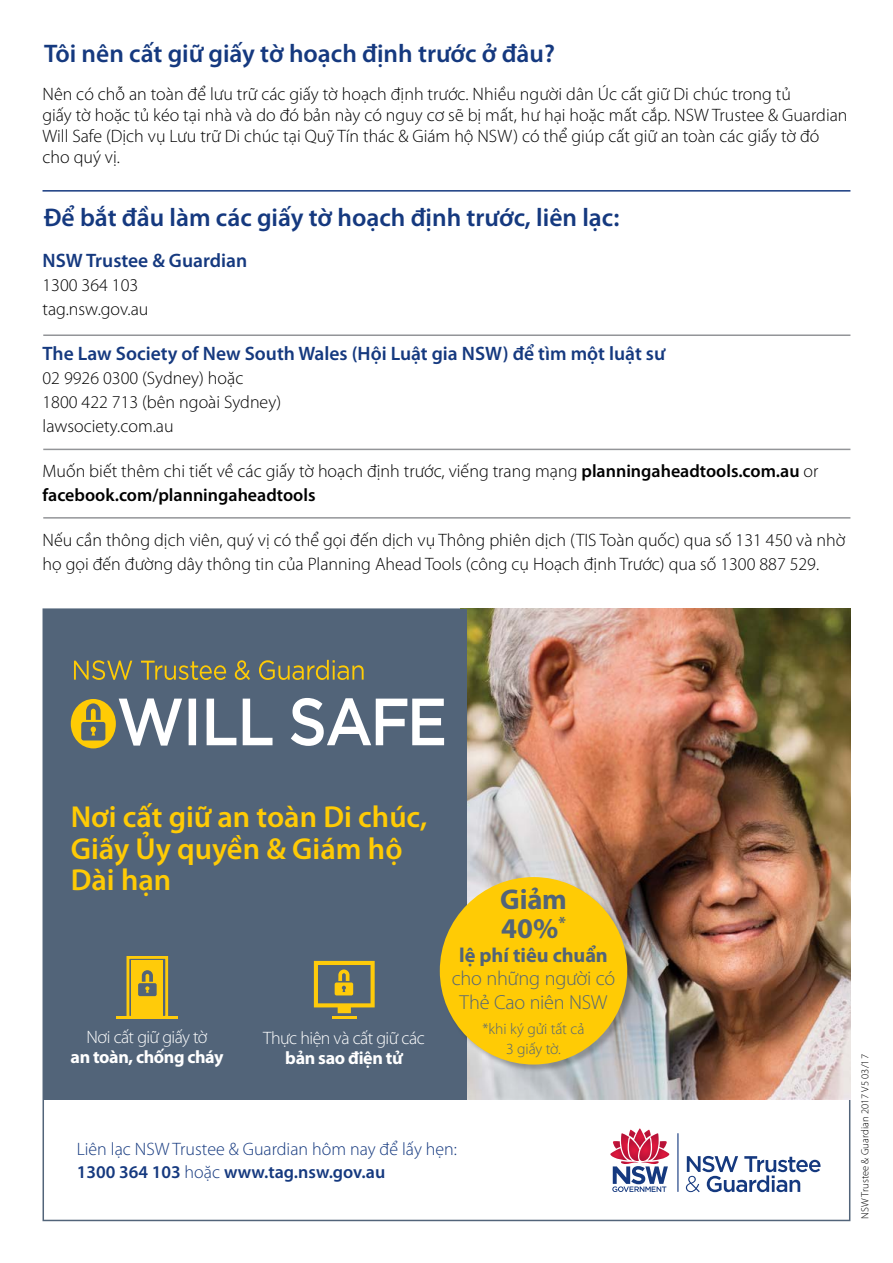
<style>
.page{position:relative;width:893px;height:1263px;background:#fff}
.page>*{position:absolute;margin:0;border:0;box-sizing:border-box;transform-origin:0 0}
.yellow_AD_bold_text{font:600 30.45px/31.5px "Myriad Pro";color:#ffcb05}
.t1{font:700 28.65px/28.5px "Myriad Pro";color:#526479}
.Question{font:600 25.5px "Myriad Pro";color:#15397f}
.t2{font:300 20.25px/23.9px "Myriad Pro";letter-spacing:-.015em;color:#526479;text-align:center}
.blue_subhead{font:600 19.5px "Myriad Pro";color:#15397f}
.body_12{font:300 18px/24px "Myriad Pro";color:#000}
.t3{font:300 18px/19.5px "Myriad Pro";letter-spacing:-.035em;color:#fff;text-align:center}
.blue_AD_text{font:300 18px "Myriad Pro";color:#15397f}
.blue_AD_text-2{font:600 18px "Myriad Pro";color:#15397f}
.t4{font:300 15.6px/20.2px "Myriad Pro";letter-spacing:-.01em;color:#526479;text-align:center}
.t5{font:300 10.5px "Myriad Pro";letter-spacing:.005em;color:#000}
.s1{font-weight:600}
.s2{font-weight:700}
.s3{font-weight:300}
</style>
<div class="page">
<hr style="left:892px;top:720px;width:1px;height:543px;background:#000">
<hr style="left:892px;top:0;width:1px;height:723px;background:#d2ced1">
<hr style="left:43px;top:190px;width:807px;height:2px;background:#15397f">
<img style="left:467px;top:609px;width:383px;height:490px">
<div style="left:43px;top:609px;width:424px;height:490px;background:#526479"></div>
<svg style="left:74px;top:660px;width:290px;height:20px"></svg>
<svg style="left:119px;top:698px;width:325px;height:48px"></svg>
<div style="left:71px;top:699px;width:45px;height:49px;background:#ffcb05;border-radius:50%"></div>
<svg style="left:81px;top:703px;width:24px;height:37px"></svg>
<hr style="left:117px;top:1016px;width:61px;height:3px;background:#ffcb0a">
<div style="left:131px;top:960px;width:32px;height:57px;background:#ffcb0a"></div>
<div style="left:127px;top:956px;width:41px;height:63px;border:3px solid #ffcb0a"></div>
<svg style="left:138px;top:970px;width:19px;height:26px"></svg>
<hr style="left:332px;top:1016px;width:25px;height:2px;background:#ffcb0a">
<svg style="left:314px;top:961px;width:61px;height:52px"></svg>
<div style="left:440px;top:877px;width:196px;height:196px;background:#000;opacity:.25"></div>
<div style="left:440px;top:877px;width:187px;height:187px;background:#ffcb05;border-radius:50%"></div>
<hr style="left:677px;top:1133px;width:1px;height:59px;background:#15397f">
<svg style="left:686px;top:1156px;width:134px;height:36px"></svg>
<svg style="left:610px;top:1128px;width:60px;height:64px"></svg>
<hr style="left:43px;top:334px;width:807px;height:2px;background:#939598">
<hr style="left:43px;top:449px;width:807px;height:1px;background:#939598">
<hr style="left:43px;top:517px;width:807px;height:2px;background:#939598">
<p class="Question" style="left:44px;top:37px;width:512px">Tôi nên cất giữ giấy tờ hoạch định trước ở đâu?</p>
<p class="body_12" style="left:43px;top:83px;width:806px;line-height:21px">Nên có chỗ an toàn để lưu trữ các giấy tờ hoạch định trước. Nhiều người dân Úc cất giữ Di chúc trong tủ<br>giấy tờ hoặc tủ kéo tại nhà và do đó bản này có nguy cơ sẽ bị mất, hư hại hoặc mất cắp. NSW Trustee &amp; Guardian Will Safe (Dịch vụ Lưu trữ Di chúc tại Quỹ Tín thác &amp; Giám hộ NSW) có thể giúp cất giữ an toàn các giấy tờ đó cho quý vị.</p>
<p class="Question" style="left:44px;top:201px;width:577px">Để bắt đầu làm các giấy tờ hoạch định trước, liên lạc:</p>
<p class="blue_subhead" style="left:43px;top:248px;width:206px">NSW Trustee &amp; Guardian</p>
<p class="body_12" style="left:43px;top:272px;width:107px">1300 364 103 tag.nsw.gov.au</p>
<p class="blue_subhead" style="left:43px;top:341px;width:624px">The Law Society of New South Wales (Hội Luật gia NSW) để tìm một luật sư</p>
<p class="body_12" style="left:43px;top:366px;width:240px">02 9926 0300 (Sydney) hoặc<br>1800 422 713 (bên ngoài Sydney) lawsociety.com.au</p>
<p class="body_12" style="left:43px;top:459px;width:777px">Muốn biết thêm chi tiết về các giấy tờ hoạch định trước, viếng trang mạng <span class="s1">planningaheadtools.com.au</span> or <span class="s1">facebook.com/planningaheadtools</span></p>
<p class="body_12" style="left:43px;top:528px;width:804px">Nếu cần thông dịch viên, quý vị có thể gọi đến dịch vụ Thông phiên dịch (TIS Toàn quốc) qua số 131 450 và nhờ họ gọi đến đường dây thông tin của Planning Ahead Tools (công cụ Hoạch định Trước) qua số 1300 887 529.</p>
<p class="yellow_AD_bold_text" style="left:71px;top:800px;width:358px">Nơi cất giữ an toàn Di chúc,<br>Giấy Ủy quyền &amp; Giám hộ<br>Dài hạn</p>
<p class="t3" style="left:71px;top:1027px;width:154px">Nơi cất giữ giấy tờ<br><span class="s2">an toàn, chống cháy</span></p>
<p class="t3" style="left:263px;top:1028px;width:163px">Thực hiện và cất giữ các <span class="s2">bản sao điện tử</span></p>
<p class="t1" style="left:500px;top:884px;width:68px">Giảm<br>40%<sup>*</sup></p>
<p class="t2" style="left:452px;top:943px;width:165px"><span class="s2">lệ phí tiêu chuẩn </span>cho những người có<br>Thẻ Cao niên NSW</p>
<p class="t4" style="left:483px;top:1018px;width:103px">*khi ký gửi tất cả<br>3 giấy tờ.</p>
<p class="blue_AD_text" style="left:77px;top:1138px;width:382px">Liên lạc NSW Trustee &amp; Guardian hôm nay để lấy hẹn:</p>
<p class="blue_AD_text-2" style="left:77px;top:1160px;width:310px">1300 364 103 <span class="s3">hoặc</span> www.tag.nsw.gov.au</p>
<p class="t5" style="left:859px;top:1219px;width:166px;rotate:-90deg">NSW Trustee &amp; Guardian 2017 V5 03/17</p>
</div>
